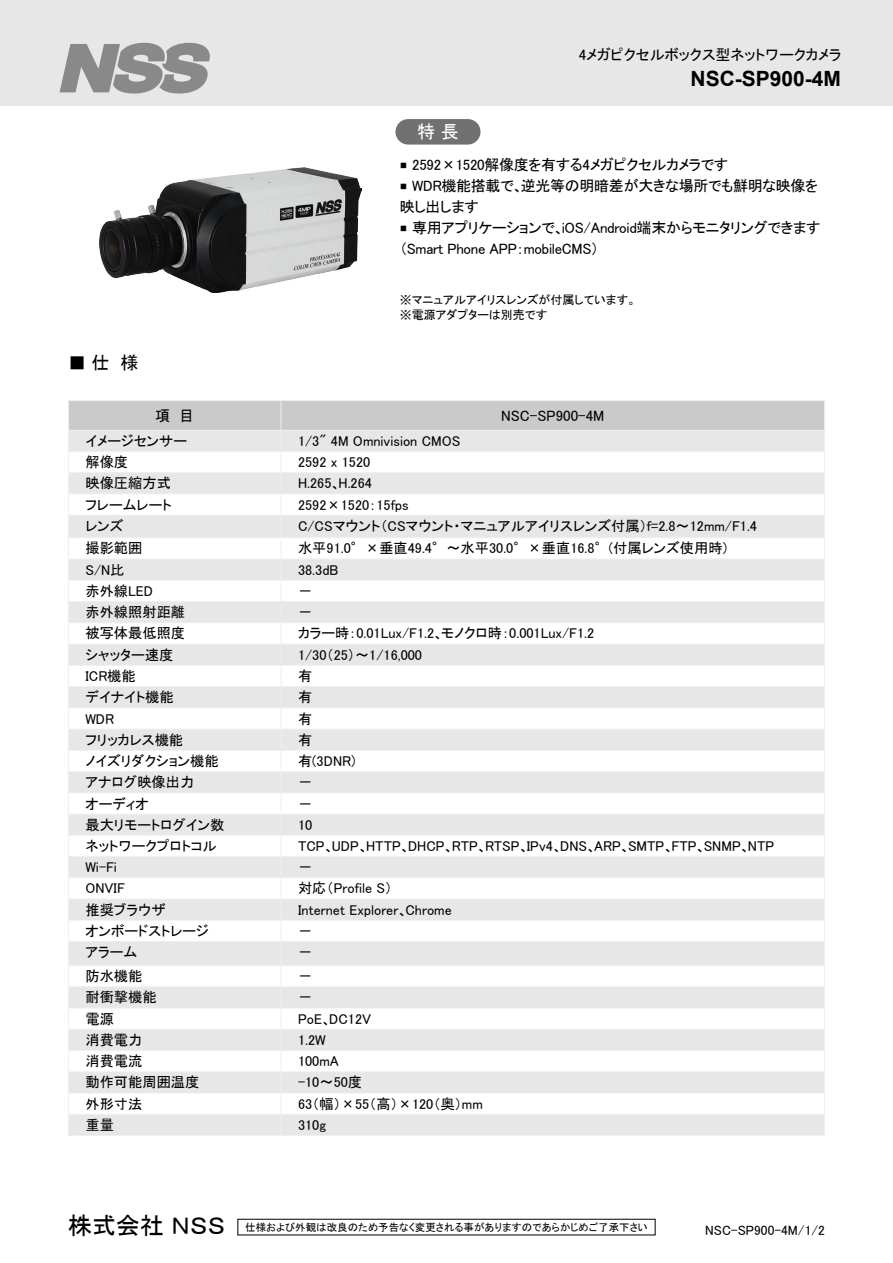
<style>
.page{position:relative;width:893px;height:1263px;background:#fff}
.page>*{position:absolute;margin:0;border:0;box-sizing:border-box;transform-origin:0 0}
.t1{font:24px "MS P Gothic";color:#000}
.t2{font:700 21px "Arial";color:#000}
.t3{font:18px "MS P Gothic";color:#000}
.t4{font:18px "MS P Gothic";color:#fff}
.t5{font:15px "MS P Gothic";letter-spacing:-.02em;color:#000}
.t6{font:15px "MS P Gothic";color:#000}
.t7{font:14.25px "MS P Gothic";color:#000}
.t8{font:13.5px "MS P Gothic";color:#000}
.t9{font:12px/15px "MS P Gothic";color:#000}
.t10{font:10.5px "MS P Gothic";color:#000}
.t11{font:7.5px "MS P Gothic";color:#000}
</style>
<div class="page">
<img style="left:99px;top:167px;width:262px;height:125px">
<div style="left:0;top:0;width:893px;height:106px;background:#e7e7e7"></div>
<svg style="left:60px;top:43px;width:150px;height:51px"></svg>
<div style="left:395px;top:119px;width:85px;height:26px;background:#727171;border-radius:13px"></div>
<svg style="left:68px;top:400px;width:757px;height:735px"></svg>
<hr style="left:68px;top:1135px;width:213px;height:1px;background:#efefef">
<hr style="left:281px;top:1135px;width:544px;height:1px;background:#efefef">
<p class="t6" style="left:579px;top:47px;width:264px">4メガピクセルボックス型ネットワークカメラ</p>
<h2 class="t2" style="left:691px;top:64px;width:152px">NSC-SP900-4M</h2>
<p class="t4" style="left:417px;top:123px;width:43px">特長</p>
<p class="t5" style="left:412px;top:157px;width:318px">2592×1520解像度を有する4メガピクセルカメラです</p>
<p class="t11" style="left:400px;top:161px;width:14px">■　</p>
<p class="t5" style="left:521px;top:178px;width:299px">逆光等の明暗差が大きな場所でも鮮明な映像を</p>
<p class="t5" style="left:412px;top:178px;width:113px">WDR機能搭載で、</p>
<p class="t11" style="left:400px;top:182px;width:14px">■　</p>
<p class="t5" style="left:400px;top:199px;width:81px">映し出します</p>
<p class="t5" style="left:412px;top:220px;width:154px">専用アプリケーションで、</p>
<p class="t5" style="left:562px;top:220px;width:260px">iOS/Android端末からモニタリングできます</p>
<p class="t11" style="left:400px;top:224px;width:14px">■　</p>
<p class="t5" style="left:400px;top:241px;width:200px">（Smart Phone APP：mobileCMS(</p>
<p class="t9" style="left:400px;top:292px;width:238px">※マニュアルアイリスレンズが付属しています。※電源アダプターは別売です</p>
<p class="t3" style="left:68px;top:354px;width:43px">■ 仕</p>
<p class="t3" style="left:120px;top:354px;width:19px">様</p>
<p class="t5" style="left:155px;top:408px;width:16px">項</p>
<p class="t5" style="left:179px;top:408px;width:17px">目</p>
<p class="t6" style="left:501px;top:408px;width:105px">NSC-SP900-4M</p>
<p class="t7" style="left:85px;top:434px;width:103px">イメージセンサー</p>
<p class="t7" style="left:298px;top:434px;width:164px">1/3" M4 Omnivision CMOS</p>
<p class="t7" style="left:85px;top:455px;width:44px">解像度</p>
<p class="t7" style="left:298px;top:455px;width:74px">2592 x 1520</p>
<p class="t7" style="left:85px;top:476px;width:87px">映像圧縮方式</p>
<p class="t7" style="left:298px;top:476px;width:75px">H.265 H、 .264</p>
<p class="t7" style="left:85px;top:497px;width:88px">フレームレート</p>
<p class="t7" style="left:298px;top:497px;width:112px">2592×1520：15fps</p>
<p class="t7" style="left:85px;top:518px;width:40px">レンズ</p>
<p class="t7" style="left:298px;top:518px;width:460px">C/CSマウント（CSマウント・マニュアルアイリスレンズ付属 =f） 2.8～12mm F/ 1.4</p>
<p class="t7" style="left:85px;top:541px;width:58px">撮影範囲</p>
<p class="t7" style="left:298px;top:541px;width:430px">水平91.0°×垂直49.4°～水平30.0°×垂直16.8°(付属レンズ使用時(</p>
<p class="t7" style="left:85px;top:562px;width:41px">S/N比</p>
<p class="t7" style="left:298px;top:562px;width:42px">38.3dB</p>
<p class="t7" style="left:85px;top:584px;width:69px">赤外線LED</p>
<p class="t7" style="left:298px;top:584px;width:16px">－</p>
<p class="t7" style="left:85px;top:605px;width:101px">赤外線照射距離</p>
<p class="t7" style="left:298px;top:605px;width:16px">－</p>
<p class="t7" style="left:85px;top:626px;width:101px">被写体最低照度</p>
<p class="t7" style="left:298px;top:626px;width:147px">カラー時：0.01Lux F/ 1.2、</p>
<p class="t7" style="left:441px;top:626px;width:154px">モノクロ時：0.001Lux F/ 1.2</p>
<p class="t7" style="left:85px;top:647px;width:89px">シャッター速度</p>
<p class="t7" style="left:298px;top:647px;width:126px">1/30)25 ~( 1/16,000</p>
<p class="t7" style="left:85px;top:669px;width:52px">ICR機能</p>
<p class="t7" style="left:298px;top:669px;width:16px">有</p>
<p class="t7" style="left:85px;top:690px;width:90px">デイナイト機能</p>
<p class="t7" style="left:298px;top:690px;width:16px">有</p>
<p class="t7" style="left:85px;top:711px;width:30px">WDR</p>
<p class="t7" style="left:298px;top:711px;width:16px">有</p>
<p class="t7" style="left:85px;top:732px;width:99px">フリッカレス機能</p>
<p class="t7" style="left:298px;top:732px;width:16px">有</p>
<p class="t7" style="left:85px;top:754px;width:135px">ノイズリダクション機能</p>
<p class="t7" style="left:298px;top:754px;width:59px">有 3( DNR(</p>
<p class="t7" style="left:85px;top:775px;width:110px">アナログ映像出力</p>
<p class="t7" style="left:298px;top:775px;width:16px">－</p>
<p class="t7" style="left:85px;top:796px;width:65px">オーディオ</p>
<p class="t7" style="left:298px;top:796px;width:16px">－</p>
<p class="t7" style="left:85px;top:817px;width:140px">最大リモートログイン数</p>
<p class="t7" style="left:298px;top:817px;width:16px">10</p>
<p class="t7" style="left:85px;top:839px;width:133px">ネットワークプロトコル</p>
<p class="t7" style="left:298px;top:839px;width:38px">TCP、</p>
<p class="t7" style="left:408px;top:839px;width:48px">DHCP、</p>
<p class="t7" style="left:485px;top:839px;width:46px">RTSP、</p>
<p class="t7" style="left:527px;top:839px;width:37px">IPv 、4</p>
<p class="t7" style="left:560px;top:839px;width:38px">DNS、</p>
<p class="t7" style="left:594px;top:839px;width:38px">ARP、</p>
<p class="t7" style="left:628px;top:839px;width:47px">SMTP、</p>
<p class="t7" style="left:704px;top:839px;width:48px">SNMP、</p>
<p class="t7" style="left:452px;top:839px;width:37px">RTP、</p>
<p class="t7" style="left:332px;top:839px;width:38px">UDP、</p>
<p class="t7" style="left:366px;top:839px;width:46px">HTTP、</p>
<p class="t7" style="left:671px;top:839px;width:36px">FTP、</p>
<p class="t7" style="left:748px;top:839px;width:28px">NTP</p>
<p class="t7" style="left:85px;top:860px;width:33px">Wi-Fi</p>
<p class="t7" style="left:298px;top:860px;width:16px">－</p>
<p class="t7" style="left:85px;top:881px;width:41px">ONVIF</p>
<p class="t7" style="left:298px;top:881px;width:96px">対応（Profile S(</p>
<p class="t7" style="left:85px;top:902px;width:82px">推奨ブラウザ</p>
<p class="t7" style="left:405px;top:902px;width:48px">Chrome</p>
<p class="t7" style="left:298px;top:902px;width:111px">Internet Explorer、</p>
<p class="t7" style="left:85px;top:924px;width:125px">オンボードストレージ</p>
<p class="t7" style="left:298px;top:924px;width:16px">－</p>
<p class="t7" style="left:85px;top:945px;width:53px">アラーム</p>
<p class="t7" style="left:298px;top:945px;width:16px">－</p>
<p class="t7" style="left:85px;top:969px;width:58px">防水機能</p>
<p class="t7" style="left:298px;top:969px;width:16px">－</p>
<p class="t7" style="left:85px;top:990px;width:73px">耐衝撃機能</p>
<p class="t7" style="left:298px;top:990px;width:16px">－</p>
<p class="t7" style="left:85px;top:1011px;width:30px">電源</p>
<p class="t7" style="left:329px;top:1011px;width:43px">DC12V</p>
<p class="t7" style="left:298px;top:1011px;width:35px">PoE、</p>
<p class="t7" style="left:85px;top:1033px;width:58px">消費電力</p>
<p class="t7" style="left:298px;top:1033px;width:29px">1.2W</p>
<p class="t7" style="left:85px;top:1054px;width:58px">消費電流</p>
<p class="t7" style="left:298px;top:1054px;width:42px">100mA</p>
<p class="t7" style="left:85px;top:1075px;width:115px">動作可能周囲温度</p>
<p class="t7" style="left:298px;top:1075px;width:66px">-10～50度</p>
<p class="t7" style="left:85px;top:1096px;width:58px">外形寸法</p>
<p class="t7" style="left:298px;top:1096px;width:186px">63 幅（ ）×55 高（ ）×120 奥（ ）mm</p>
<p class="t7" style="left:85px;top:1118px;width:30px">重量</p>
<p class="t7" style="left:298px;top:1118px;width:29px">310g</p>
<h1 class="t1" style="left:68px;top:1213px;width:159px">株式会社ＮＳＳ</h1>
<p class="t10" style="left:245px;top:1222px;width:404px">仕様および外観は改良のため予告なく変更される事がありますのであらかじめご了承下さい</p>
<p class="t8" style="left:705px;top:1223px;width:121px">NSC-SP900-4M/1/2</p>
</div>
